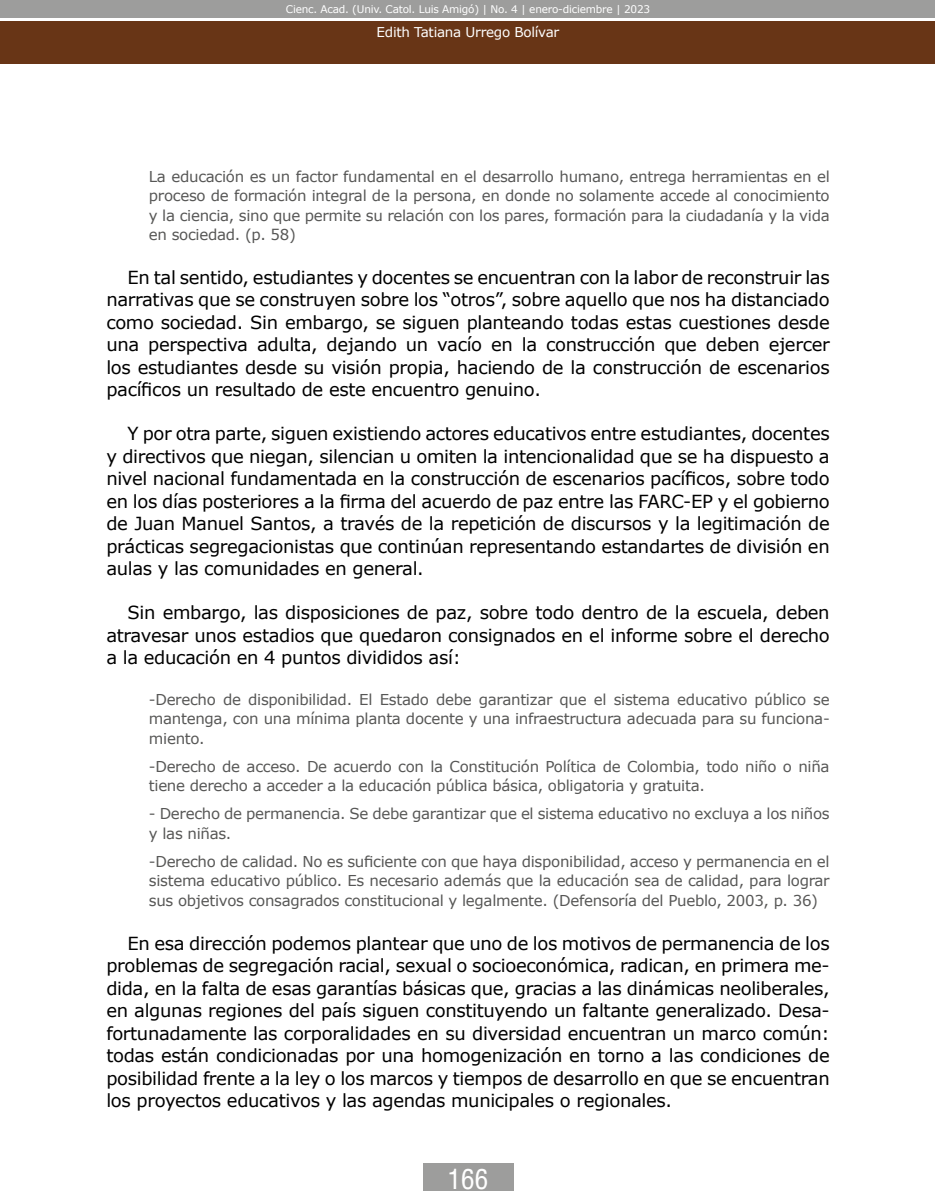
<style>
.page{position:relative;width:936px;height:1191px;background:#fff}
.page>*{position:absolute;margin:0;border:0;box-sizing:border-box;transform-origin:0 0}
.t1{font:27px "Arena Condensed";color:#fff}
.t2{font:18px/22.5px "Verdana";letter-spacing:-.02em;color:#000;text-align:justify}
.t3{font:15px/19.5px "Verdana";letter-spacing:-.02em;color:#575756;text-align:justify}
.t4{font:13.5px "Verdana";letter-spacing:-.02em;color:#fff}
.t5{font:10.5px "Verdana";letter-spacing:-.02em;color:#fff}
</style>
<div class="page">
<div style="left:0;top:21px;width:934px;height:43px;background:#683516"></div>
<div style="left:0;top:0;width:934px;height:18px;background:#9d9d9c"></div>
<div style="left:423px;top:1163px;width:90px;height:28px;background:#9d9d9c"></div>
<p class="t5" style="left:286px;top:2px;width:366px">Cienc. Acad. (Univ. Catol. Luis Amigó) | No. 4 | enero-diciembre | 2023</p>
<p class="t4" style="left:376px;top:23px;width:184px">Edith Tatiana Urrego Bolívar</p>
<p class="t3" style="left:149px;top:166px;width:682px">La educación es un factor fundamental en el desarrollo humano, entrega herramientas en el proceso de formación integral de la persona, en donde no solamente accede al conocimiento y la ciencia, sino que permite su relación con los pares, formación para la ciudadanía y la vida en sociedad. (p. 58)</p>
<p class="t2" style="left:106px;top:266px;width:725px;text-indent:21px">En tal sentido, estudiantes y docentes se encuentran con la labor de reconstruir las narrativas que se construyen sobre los “otros”, sobre aquello que nos ha distanciado como sociedad. Sin embargo, se siguen planteando todas estas cuestiones desde una perspectiva adulta, dejando un vacío en la construcción que deben ejercer los estudiantes desde su visión propia, haciendo de la construcción de escenarios pacíficos un resultado de este encuentro genuino.</p>
<p class="t2" style="left:106px;top:422px;width:724px;text-indent:21px">Y por otra parte, siguen existiendo actores educativos entre estudiantes, docentes y directivos que niegan, silencian u omiten la intencionalidad que se ha dispuesto a nivel nacional fundamentada en la construcción de escenarios pacíficos, sobre todo en los días posteriores a la firma del acuerdo de paz entre las FARC-EP y el gobierno de Juan Manuel Santos, a través de la repetición de discursos y la legitimación de prácticas segregacionistas que continúan representando estandartes de división en aulas y las comunidades en general.</p>
<p class="t2" style="left:106px;top:601px;width:724px;text-indent:21px">Sin embargo, las disposiciones de paz, sobre todo dentro de la escuela, deben atravesar unos estadios que quedaron consignados en el informe sobre el derecho a la educación en 4 puntos divididos así:</p>
<p class="t3" style="left:149px;top:689px;width:682px">-Derecho de disponibilidad. El Estado debe garantizar que el sistema educativo público se mantenga, con una mínima planta docente y una infraestructura adecuada para su funciona&shy;miento.</p>
<p class="t3" style="left:149px;top:756px;width:682px">-Derecho de acceso. De acuerdo con la Constitución Política de Colombia, todo niño o niña tiene derecho a acceder a la educación pública básica, obligatoria y gratuita.</p>
<p class="t3" style="left:149px;top:804px;width:682px">- Derecho de permanencia. Se debe garantizar que el sistema educativo no excluya a los niños y las niñas.</p>
<p class="t3" style="left:149px;top:851px;width:682px">-Derecho de calidad. No es suficiente con que haya disponibilidad, acceso y permanencia en el sistema educativo público. Es necesario además que la educación sea de calidad, para lograr sus objetivos consagrados constitucional y legalmente. (Defensoría del Pueblo, 2003, p. 36)</p>
<p class="t2" style="left:106px;top:931px;width:725px;text-indent:21px">En esa dirección podemos plantear que uno de los motivos de permanencia de los problemas de segregación racial, sexual o socioeconómica, radican, en primera me&shy;dida, en la falta de esas garantías básicas que, gracias a las dinámicas neoliberales, en algunas regiones del país siguen constituyendo un faltante generalizado. Desa&shy;fortunadamente las corporalidades en su diversidad encuentran un marco común: todas están condicionadas por una homogenización en torno a las condiciones de posibilidad frente a la ley o los marcos y tiempos de desarrollo en que se encuentran los proyectos educativos y las agendas municipales o regionales.</p>
<h1 class="t1" style="left:447px;top:1163px;width:42px">166</h1>
</div>
